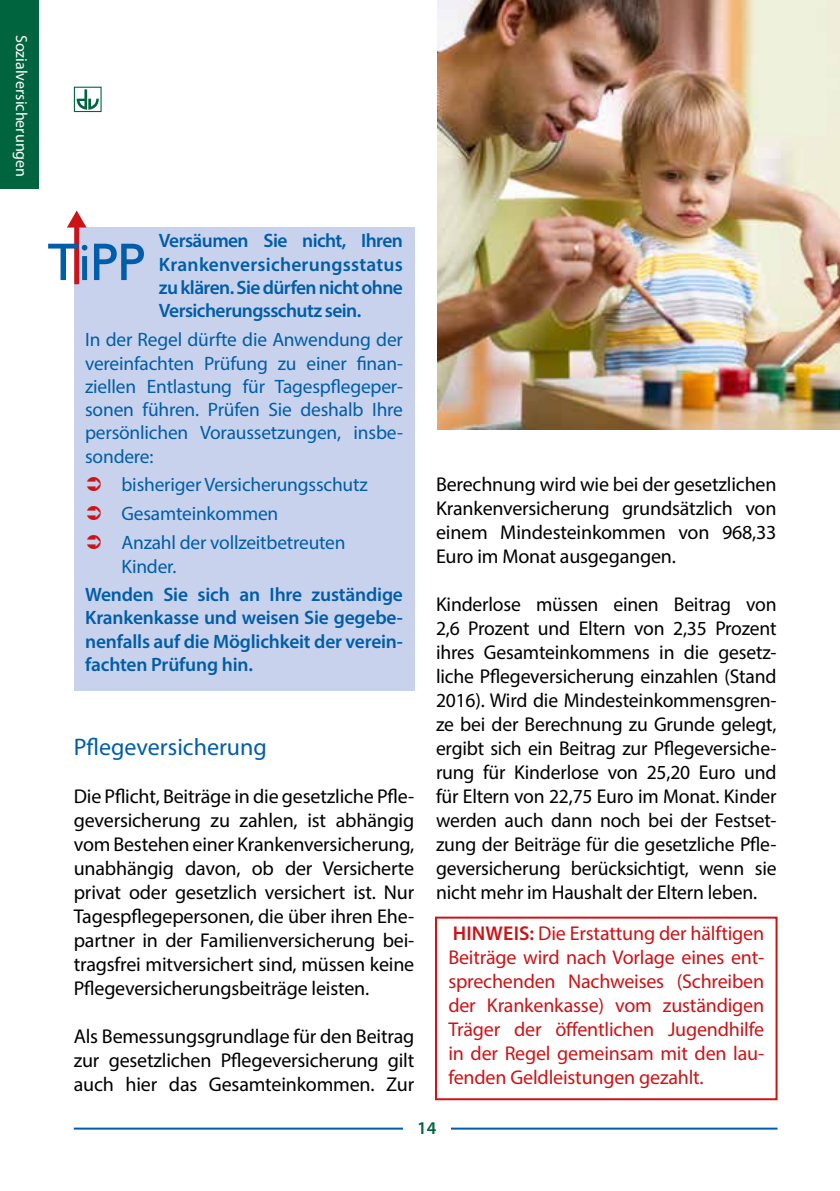
<style>
.page{position:relative;width:840px;height:1191px;background:#fff}
.page>*{position:absolute;margin:0;border:0;box-sizing:border-box;transform-origin:0 0}
.t1{font:500 54.4px "Chantilly";color:#005da9}
.t2{font:24px "Myriad Pro";color:#005da9}
.t3{font:20px/24px "Myriad Pro";letter-spacing:-.01em;color:#000;text-align:justify}
.t4{font:20px/24px "Myriad Pro";letter-spacing:-.01em;color:#cd1316;text-align:justify}
.t5{font:19.4px/23.2px "Myriad Pro";letter-spacing:-.01em;color:#005da9;text-align:justify}
.t6{font:600 19.4px/23.2px "Myriad Pro";letter-spacing:-.02em;color:#005da9;text-align:justify}
.t7{font:600 18px "Myriad Pro";color:#00653f}
.t8{font:16px "Myriad Pro";color:#fff}
.s1{font-weight:600}
</style>
<div class="page">
<hr style="left:74px;top:1127px;width:703px;height:2px;background:#005da9">
<div style="left:403px;top:1121px;width:47px;height:34px;background:#fff"></div>
<div style="left:74px;top:87px;width:27px;height:25px;border:1px solid #00653f"></div>
<svg style="left:77px;top:89px;width:25px;height:24px"></svg>
<div style="left:0;top:0;width:38px;height:189px;background:#00653f"></div>
<div style="left:74px;top:227px;width:340px;height:463px;background:#c8d2ec"></div>
<img style="left:437px;top:0;width:402px;height:429px">
<div style="left:435px;top:916px;width:342px;height:184px;border:2px solid #cd1316"></div>
<p class="t8" style="left:31px;top:35px;width:144px;rotate:90deg">Sozialversicherungen</p>
<p class="t6" style="left:159px;top:229px;width:245px">Versäumen Sie nicht, Ihren Krankenversicherungsstatus zu klären. Sie dürfen nicht ohne Versicherungsschutz sein.</p>
<p class="t5" style="left:85px;top:328px;width:319px">In der Regel dürfte die Anwendung der vereinfachten Prüfung zu einer finan&shy;ziellen Entlastung für Tagespflegeper&shy;sonen führen. Prüfen Sie deshalb Ihre persönlichen Voraussetzungen, insbe&shy;sondere:</p>
<p class="t5" style="left:121px;top:470px;width:247px;line-height:29px;text-align:left">bisheriger Versicherungsschutz<br>Gesamteinkommen<br>Anzahl der vollzeitbetreuten</p>
<p class="t5" style="left:121px;top:554px;width:56px">Kinder.</p>
<p class="t6" style="left:85px;top:582px;width:319px">Wenden Sie sich an Ihre zuständige Krankenkasse und weisen Sie gegebe&shy;nenfalls auf die Möglichkeit der verein&shy;fachten Prüfung hin.</p>
<h1 class="t1" style="left:48px;top:232px;width:98px">TiPP</h1>
<p class="t2" style="left:74px;top:732px;width:194px">Pflegeversicherung</p>
<p class="t3" style="left:74px;top:784px;width:342px">Die Pflicht, Beiträge in die gesetzliche Pfle&shy;geversicherung zu zahlen, ist abhängig vom Bestehen einer Krankenversicherung, unabhängig davon, ob der Versicherte privat oder gesetzlich versichert ist. Nur Tagespflegepersonen, die über ihren Ehe&shy;partner in der Familienversicherung bei&shy;tragsfrei mitversichert sind, müssen keine Pflegeversicherungsbeiträge leisten.</p>
<p class="t3" style="left:74px;top:1024px;width:342px">Als Bemessungsgrundlage für den Beitrag zur gesetzlichen Pflegeversicherung gilt auch hier das Gesamteinkommen. Zur</p>
<p class="t3" style="left:436px;top:472px;width:342px">Berechnung wird wie bei der gesetzlichen Krankenversicherung grundsätzlich von einem Mindesteinkommen von 968,33<br>Euro im Monat ausgegangen.</p>
<p class="t3" style="left:436px;top:592px;width:342px">Kinderlose müssen einen Beitrag von 2,6 Prozent und Eltern von 2,35 Prozent ihres Gesamteinkommens in die gesetz&shy;liche Pflegeversicherung einzahlen (Stand 2016). Wird die Mindesteinkommensgren&shy;ze bei der Berechnung zu Grunde gelegt, ergibt sich ein Beitrag zur Pflegeversiche&shy;rung für Kinderlose von 25,20 Euro und für Eltern von 22,75 Euro im Monat. Kinder werden auch dann noch bei der Festset&shy;zung der Beiträge für die gesetzliche Pfle&shy;geversicherung berücksichtigt, wenn sie nicht mehr im Haushalt der Eltern leben.</p>
<p class="t4" style="left:448px;top:920px;width:317px"><span class="s1">HINWEIS:</span> Die Erstattung der hälftigen Beiträge wird nach Vorlage eines ent&shy;sprechenden Nachweises (Schreiben der Krankenkasse) vom zuständigen Träger der öffentlichen Jugendhilfe in der Regel gemeinsam mit den lau&shy;fenden Geldleistungen gezahlt.</p>
<p class="t7" style="left:417px;top:1117px;width:21px">14</p>
</div>
